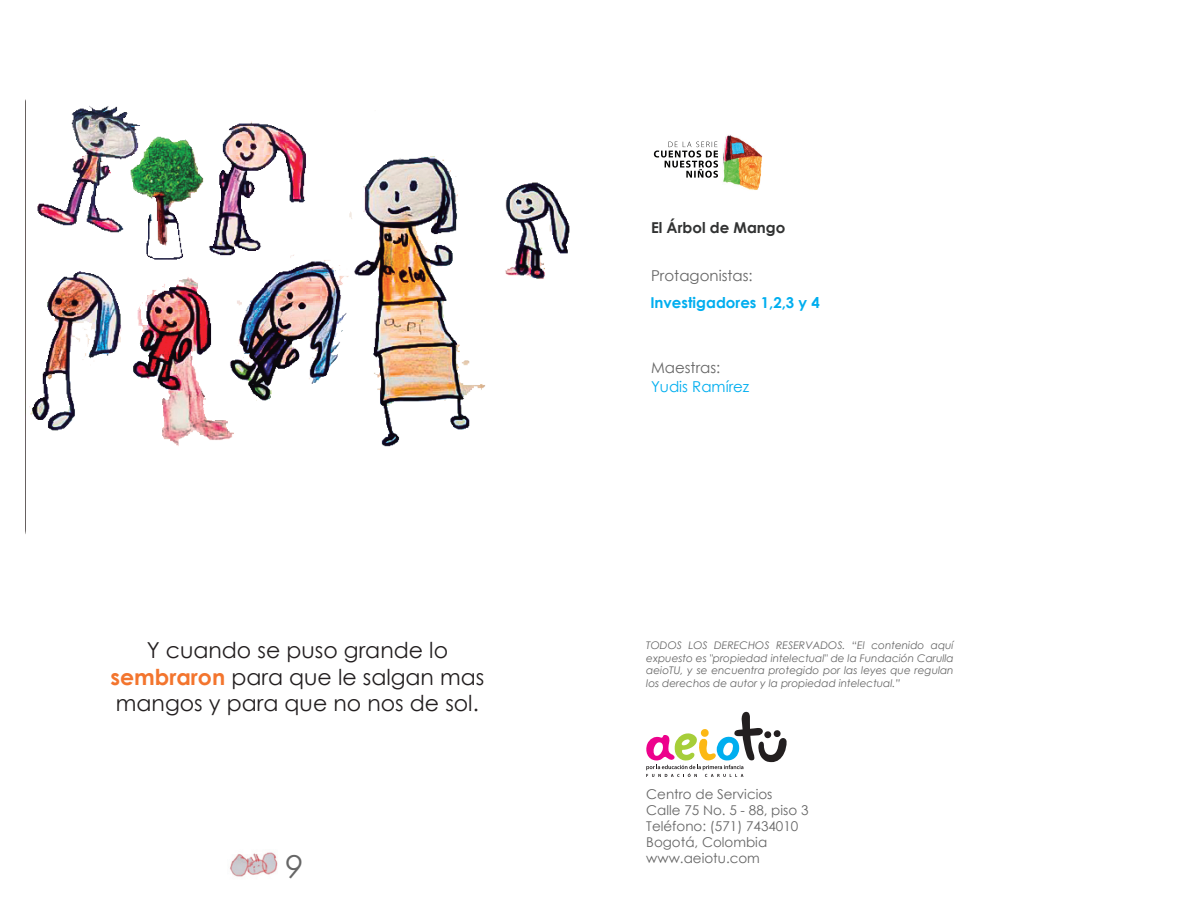
<style>
.page{position:relative;width:1188px;height:918px;background:#fff}
.page>*{position:absolute;margin:0;border:0;box-sizing:border-box;transform-origin:0 0}
.t1{font:italic 31.5px "Century Gothic";color:#666}
.t2{font:22.05px/26.4px "Century Gothic";color:#231f20;text-align:center}
.t3{font:15px "Century Gothic";color:#666}
.t4{font:700 15px "Century Gothic";color:#00aeef}
.t5{font:700 15px "Century Gothic";color:#313232}
.t6{font:15px "Century Gothic";color:#00aeef}
.t7{font:13.5px/16.2px "Century Gothic";color:#666}
.t8{font:italic 10.5px/12.6px "Century Gothic";color:#666;text-align:justify}
.s1{font-weight:700;color:#f3752e}
</style>
<div class="page">
<img style="left:230px;top:852px;width:48px;height:25px">
<svg style="left:646px;top:712px;width:141px;height:65px"></svg>
<svg style="left:654px;top:142px;width:64px;height:36px"></svg>
<img style="left:723px;top:135px;width:40px;height:55px">
<img style="left:29px;top:105px;width:541px;height:342px">
<h2 class="t2" style="left:110px;top:637px;width:376px">Y cuando se puso grande lo <span class="s1">sembraron</span> para que le salgan mas mangos y para que no nos de sol.</h2>
<h1 class="t1" style="left:285px;top:844px;width:19px">9</h1>
<h3 class="t5" style="left:651px;top:216px;width:136px">El Árbol de Mango</h3>
<h3 class="t3" style="left:651px;top:265px;width:103px">Protagonistas:</h3>
<h3 class="t4" style="left:650px;top:291px;width:171px">Investigadores 1,2,3 y 4</h3>
<h3 class="t3" style="left:651px;top:357px;width:71px">Maestras:</h3>
<h3 class="t6" style="left:651px;top:376px;width:100px">Yudis Ramírez</h3>
<p class="t8" style="left:646px;top:639px;width:309px">TODOS LOS DERECHOS RESERVADOS. “El contenido aquí expuesto es "propiedad intelectual" de la Fundación Carulla aeioTU, y se encuentra protegido por las leyes que regulan los derechos de autor y la propiedad intelectual.”</p>
<p class="t7" style="left:646px;top:785px;width:164px">Centro de Servicios<br>Calle 75 No. 5 - 88, piso 3<br>Teléfono: (571) 7434010<br>Bogotá, Colombia www.aeiotu.com</p>
</div>
